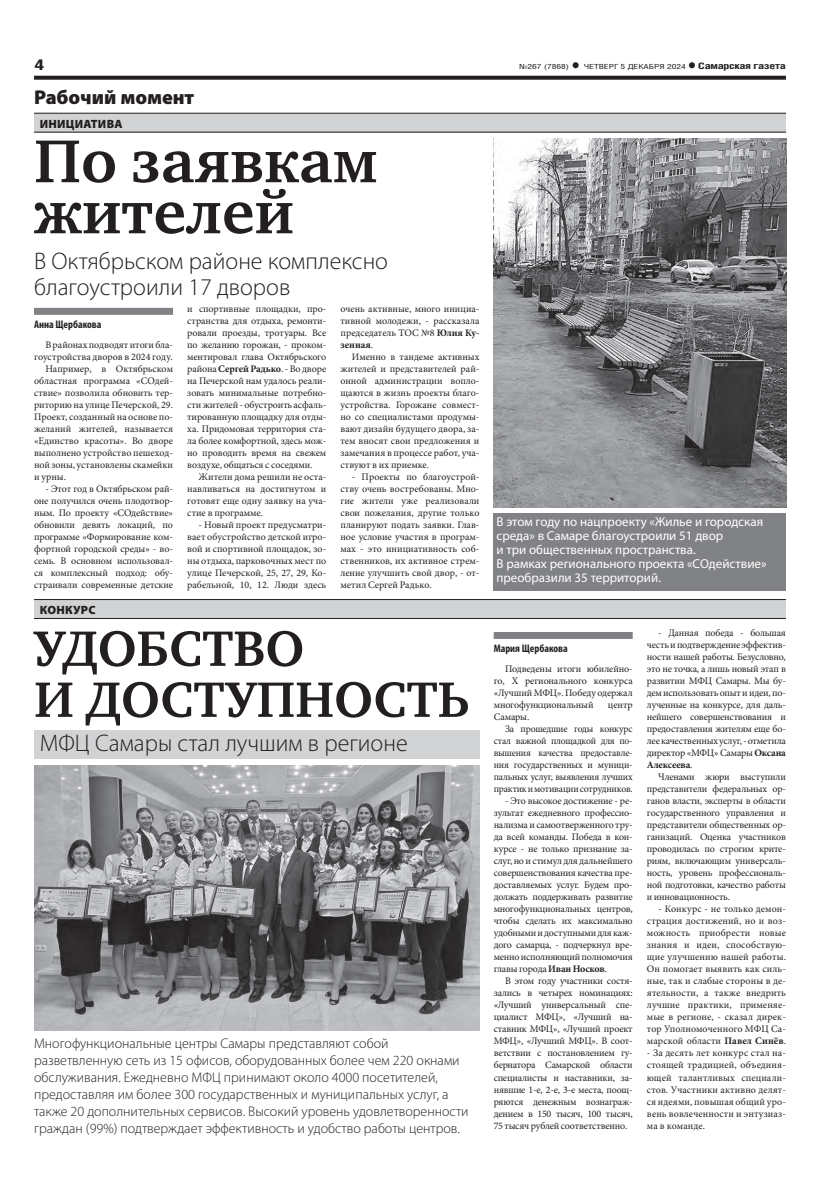
<style>
.page{position:relative;width:820px;height:1191px;background:#fff}
.page>*{position:absolute;margin:0;border:0;box-sizing:border-box;transform-origin:0 0}
.t1{font:700 62px/51px "Charter C";color:#231f20}
.t2{font:700 51px/51px "Charter C";color:#231f20}
.t3{font:300 24px/26px "Myriad Pro";color:#231f20}
.t4{font:900 20px "Myriad Pro";letter-spacing:-.005em;color:#231f20}
.t5{font:700 15px "Helios Cond";color:#231f20;scale:1.4 1}
.t6{font:300 14px/17px "Myriad Pro";color:#231f20}
.t7{font:13px/14px "Myriad Pro";color:#fff}
.t8{font:900 12px "Myriad Pro";letter-spacing:.02em;color:#231f20}
.t9{font:700 condensed 11px "Myriad Pro";color:#231f20}
.t10{font:10px/12px "Minion Pro";letter-spacing:-.005em;color:#231f20;text-align:justify}
.t11{font:700 9px "Helios Cond";letter-spacing:-.02em;color:#231f20;scale:1.4 1}
.t12{font:7px "Helios Cond";color:#231f20;scale:1.4 1}
.s1{font-weight:700;font-size:16px}
.s2{font-size:16px}
.s3{font-weight:700}
</style>
<div class="page">
<svg style="left:34px;top:76px;width:751px;height:4px;fill:#231f20"></svg>
<div style="left:34px;top:600px;width:751px;height:19px;background:#d1d2d4"></div>
<hr style="left:34px;top:599px;width:751px;height:1px;background:#231f20">
<hr style="left:34px;top:618px;width:751px;height:1px;background:#231f20">
<div style="left:34px;top:730px;width:445px;height:29px;background:#d1d2d4"></div>
<div style="left:34px;top:113px;width:751px;height:20px;background:#d1d2d4"></div>
<hr style="left:34px;top:113px;width:751px;height:1px;background:#231f20">
<hr style="left:34px;top:132px;width:751px;height:1px;background:#231f20">
<div style="left:34px;top:308px;width:139px;height:7px;background:#808285"></div>
<div style="left:493px;top:513px;width:292px;height:77px;background:#808285"></div>
<img style="left:493px;top:138px;width:292px;height:370px">
<div style="left:493px;top:632px;width:139px;height:7px;background:#808285"></div>
<img style="left:34px;top:766px;width:445px;height:264px">
<h3 class="t5" style="left:34px;top:55px;width:9px">4</h3>
<p class="t12" style="left:519px;top:63px;width:120px">№267 (7868) <span class="s1">•</span> ЧЕТВЕРГ 5 ДЕКАБРЯ 2024</p>
<p class="t11" style="left:687px;top:61px;width:72px"><span class="s2">•</span> Самарская газета</p>
<h3 class="t4" style="left:34px;top:86px;width:162px">Рабочий момент</h3>
<p class="t8" style="left:40px;top:117px;width:84px">ИНИЦИАТИВА</p>
<h1 class="t1" style="left:34px;top:137px;width:345px">По заявкам жителей</h1>
<h3 class="t3" style="left:34px;top:248px;width:355px">В Октябрьском районе комплексно благоустроили 17 дворов</h3>
<p class="t9" style="left:34px;top:318px;width:69px">Анна Щербакова</p>
<p class="t10" style="left:45px;top:339px;width:129px">В районах подводят итоги бла-</p>
<p class="t10" style="left:34px;top:351px;width:140px">гоустройства дворов в 2024 году.</p>
<p class="t10" style="left:45px;top:363px;width:129px">Например, в Октябрьском</p>
<p class="t10" style="left:34px;top:375px;width:140px">областная программа «СОдей-</p>
<p class="t10" style="left:34px;top:387px;width:140px">ствие» позволила обновить тер-</p>
<p class="t10" style="left:34px;top:399px;width:140px">риторию на улице Печерской, 29.</p>
<p class="t10" style="left:34px;top:411px;width:140px">Проект, созданный на основе по-</p>
<p class="t10" style="left:34px;top:423px;width:140px">желаний жителей, называется</p>
<p class="t10" style="left:34px;top:435px;width:140px">«Единство красоты». Во дворе</p>
<p class="t10" style="left:34px;top:447px;width:140px">выполнено устройство пешеход-</p>
<p class="t10" style="left:34px;top:459px;width:140px">ной зоны, установлены скамейки</p>
<p class="t10" style="left:34px;top:471px;width:33px">и урны.</p>
<p class="t10" style="left:34px;top:483px;width:140px;text-indent:11px">- Этот год в Октябрьском рай&shy;оне получился очень плодотвор&shy;ным. По проекту «СОдействие» обновили девять локаций, по программе «Формирование ком&shy;фортной городской среды» - во&shy;семь. В основном использовал&shy;ся комплексный подход: обу&shy;страивали современные детские</p>
<p class="t10" style="left:187px;top:303px;width:140px">и спортивные площадки, про&shy;странства для отдыха, ремонти&shy;ровали проезды, тротуары. Все по желанию горожан, - проком&shy;ментировал глава Октябрьского района <span class="s3">Сергей Радько</span>. - Во дворе на Печерской нам удалось реали&shy;зовать минимальные потребно&shy;сти жителей - обустроить асфаль&shy;тированную площадку для отды&shy;ха. Придомовая территория ста&shy;ла более комфортной, здесь мож&shy;но проводить время на свежем воздухе, общаться с соседями.</p>
<p class="t10" style="left:187px;top:471px;width:140px;text-indent:11px">Жители дома решили не оста&shy;навливаться на достигнутом и готовят еще одну заявку на уча&shy;стие в программе.</p>
<p class="t10" style="left:187px;top:519px;width:140px;text-indent:11px">- Новый проект предусматри&shy;вает обустройство детской игро&shy;вой и спортивной площадок, зо&shy;ны отдыха, парковочных мест по улице Печерской, 25, 27, 29, Ко&shy;рабельной, 10, 12. Люди здесь</p>
<p class="t10" style="left:340px;top:303px;width:140px">очень активные, много инициа&shy;тивной молодежи, - рассказала председатель ТОС №8 <span class="s3">Юлия Ку&shy;зенная</span>.</p>
<p class="t10" style="left:340px;top:351px;width:140px;text-indent:11px">Именно в тандеме активных жителей и представителей рай&shy;онной администрации вопло&shy;щаются в жизнь проекты благо&shy;устройства. Горожане совмест&shy;но со специалистами продумы&shy;вают дизайн будущего двора, за&shy;тем вносят свои предложения и замечания в процессе работ, уча&shy;ствуют в их приемке.</p>
<p class="t10" style="left:340px;top:471px;width:140px;text-indent:11px">- Проекты по благоустрой&shy;ству очень востребованы. Мно&shy;гие жители уже реализовали свои пожелания, другие только планируют подать заявки. Глав&shy;ное условие участия в програм&shy;мах - это инициативность соб&shy;ственников, их активное стрем&shy;ление улучшить свой двор, - от&shy;метил Сергей Радько.</p>
<p class="t8" style="left:40px;top:603px;width:57px">КОНКУРС</p>
<h2 class="t2" style="left:34px;top:624px;width:437px">УДОБСТВО<br>И ДОСТУПНОСТЬ</h2>
<h3 class="t3" style="left:40px;top:730px;width:369px">МФЦ Самары стал лучшим в регионе</h3>
<p class="t6" style="left:34px;top:1034px;width:436px">Многофункциональные центры Самары представляют собой разветвленную сеть из 15 офисов, оборудованных более чем 220 окнами обслуживания. Ежедневно МФЦ принимают около 4000 посетителей, предоставляя им более 300 государственных и муниципальных услуг, а также 20 дополнительных сервисов. Высокий уровень удовлетворенности граждан (99%) подтверждает эффективность и удобство работы центров.</p>
<h3 class="t7" style="left:496px;top:514px;width:271px">В этом году по нацпроекту «Жилье и городская среда» в Самаре благоустроили 51 двор<br>и три общественных пространства.<br>В рамках регионального проекта «СОдействие» преобразили 35 территорий.</h3>
<p class="t9" style="left:493px;top:642px;width:76px">Мария Щербакова</p>
<p class="t10" style="left:493px;top:663px;width:140px;text-indent:11px">Подведены итоги юбилейно&shy;го, X регионального конкурса «Лучший МФЦ». Победу одержал многофункциональный</p>
<p class="t10" style="left:607px;top:699px;width:26px">центр</p>
<p class="t10" style="left:493px;top:711px;width:37px">Самары.</p>
<p class="t10" style="left:505px;top:723px;width:129px">За прошедшие годы конкурс</p>
<p class="t10" style="left:493px;top:735px;width:140px">стал важной площадкой для по-</p>
<p class="t10" style="left:493px;top:747px;width:140px">вышения качества предоставле-</p>
<p class="t10" style="left:493px;top:759px;width:140px">ния государственных и муници-</p>
<p class="t10" style="left:493px;top:771px;width:140px">пальных услуг, выявления лучших</p>
<p class="t10" style="left:493px;top:783px;width:140px">практик и мотивации сотрудников.</p>
<p class="t10" style="left:493px;top:795px;width:140px;text-indent:11px">- Это высокое достижение - ре&shy;зультат ежедневного профессио&shy;нализма и самоотверженного тру&shy;да всей команды. Победа в кон&shy;курсе - не только признание за&shy;слуг, но и стимул для дальнейшего совершенствования качества пре&shy;доставляемых услуг. Будем про&shy;должать поддерживать развитие многофункциональных центров, чтобы сделать их максимально удобными и доступными для каж&shy;дого самарца, - подчеркнул вре&shy;менно исполняющий полномочия главы города <span class="s3">Иван Носков</span>.</p>
<p class="t10" style="left:493px;top:975px;width:140px;text-indent:11px">В этом году участники состя&shy;зались в четырех номинациях: «Лучший универсальный спе&shy;циалист МФЦ», «Лучший на&shy;ставник МФЦ», «Лучший проект МФЦ», «Лучший МФЦ». В соот&shy;ветствии с постановлением гу&shy;бернатора Самарской области специалисты и наставники, за&shy;нявшие 1-е, 2-е, 3-е места, поощ&shy;ряются денежным вознаграж&shy;дением в 150 тысяч, 100 тысяч, 75 тысяч рублей соответственно.</p>
<p class="t10" style="left:646px;top:627px;width:140px;text-indent:11px">- Данная победа - большая честь и подтверждение эффектив&shy;ности нашей работы. Безусловно, это не точка, а лишь новый этап в развитии МФЦ Самары. Мы бу&shy;дем использовать опыт и идеи, по&shy;лученные на конкурсе, для даль&shy;нейшего совершенствования и предоставления жителям еще бо&shy;лее качественных услуг, - отметила директор «МФЦ» Самары <span class="s3">Оксана Алексеева</span>.</p>
<p class="t10" style="left:646px;top:771px;width:140px;text-indent:11px">Членами жюри выступили представители федеральных ор&shy;ганов власти, эксперты в области государственного управления и представители общественных ор&shy;ганизаций. Оценка участников проводилась по строгим крите&shy;риям, включающим универсаль&shy;ность, уровень профессиональ&shy;ной подготовки, качество работы и инновационность.</p>
<p class="t10" style="left:646px;top:903px;width:140px;text-indent:11px">- Конкурс - не только демон&shy;страция достижений, но и воз&shy;можность приобрести новые знания и идеи, способствую&shy;щие улучшению нашей работы.<br>Он помогает выявить как силь&shy;ные, так и слабые стороны в де&shy;ятельности, а также внедрить лучшие практики, применяе&shy;мые в регионе, - сказал дирек&shy;тор Уполномоченного МФЦ Са&shy;марской области <span class="s3">Павел Синёв</span>.</p>
<p class="t10" style="left:646px;top:1047px;width:140px">- За десять лет конкурс стал на&shy;стоящей традицией, объединя&shy;ющей талантливых специали&shy;стов. Участники активно делят&shy;ся идеями, повышая общий уро&shy;вень вовлеченности и энтузиаз&shy;ма в команде.</p>
</div>
